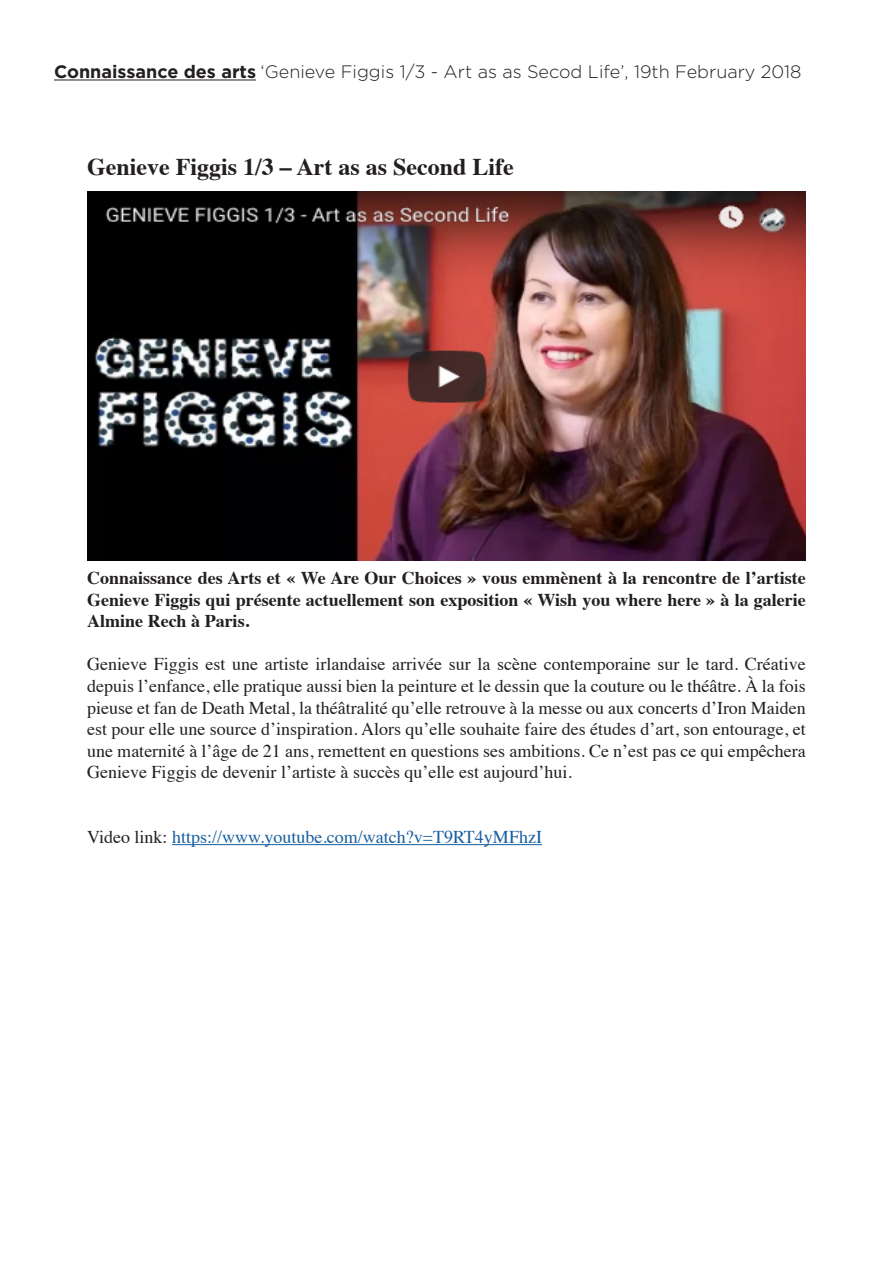
<style>
.page{position:relative;width:893px;height:1263px;background:#fff}
.page>*{position:absolute;margin:0;border:0;box-sizing:border-box;transform-origin:0 0}
.t1{font:700 24px "Times";color:#231f20}
.t2{font:18px/21.6px "Times";color:#231f20;text-align:justify}
.t3{font:700 18px/21.6px "Times";color:#231f20;text-align:justify}
.t4{font:300 18px "Gotham";color:#231f20}
.t5{font:18px "Times";color:#175d9e}
.s1{font-weight:700}
.s2{color:#231f20}
</style>
<div class="page">
<hr style="left:54px;top:80px;width:202px;height:1px;background:#231f20">
<hr style="left:172px;top:844px;width:370px;height:1px;background:#175d9e">
<img style="left:87px;top:191px;width:719px;height:370px">
<p class="t4" style="left:54px;top:60px;width:749px"><span class="s1">Connaissance des arts</span> ‘Genieve Figgis 1/3 - Art as as Secod Life’, 19th February 2018</p>
<p class="t1" style="left:87px;top:144px;width:428px">Genieve Figgis 1/3 – Art as as Second Life</p>
<p class="t3" style="left:87px;top:565px;width:720px">Connaissance des Arts et « We Are Our Choices » vous emmènent à la rencontre de l’artiste Genieve Figgis qui présente actuellement son exposition « Wish you where here » à la galerie Almine Rech à Paris.</p>
<p class="t2" style="left:87px;top:652px;width:720px">Genieve Figgis est une artiste irlandaise arrivée sur la scène contemporaine sur le tard. Créative depuis l’enfance, elle pratique aussi bien la peinture et le dessin que la couture ou le théâtre. À la fois pieuse et fan de Death Metal, la théâtralité qu’elle retrouve à la messe ou aux concerts d’Iron Maiden est pour elle une source d’inspiration. Alors qu’elle souhaite faire des études d’art, son entourage, et une maternité à l’âge de 21 ans, remettent en questions ses ambitions. Ce n’est pas ce qui empêchera Genieve Figgis de devenir l’artiste à succès qu’elle est aujourd’hui.</p>
<p class="t5" style="left:87px;top:820px;width:456px"><span class="s2">Video link:</span> https://www.youtube.com/watch?v=T9RT4yMFhzI</p>
</div>
